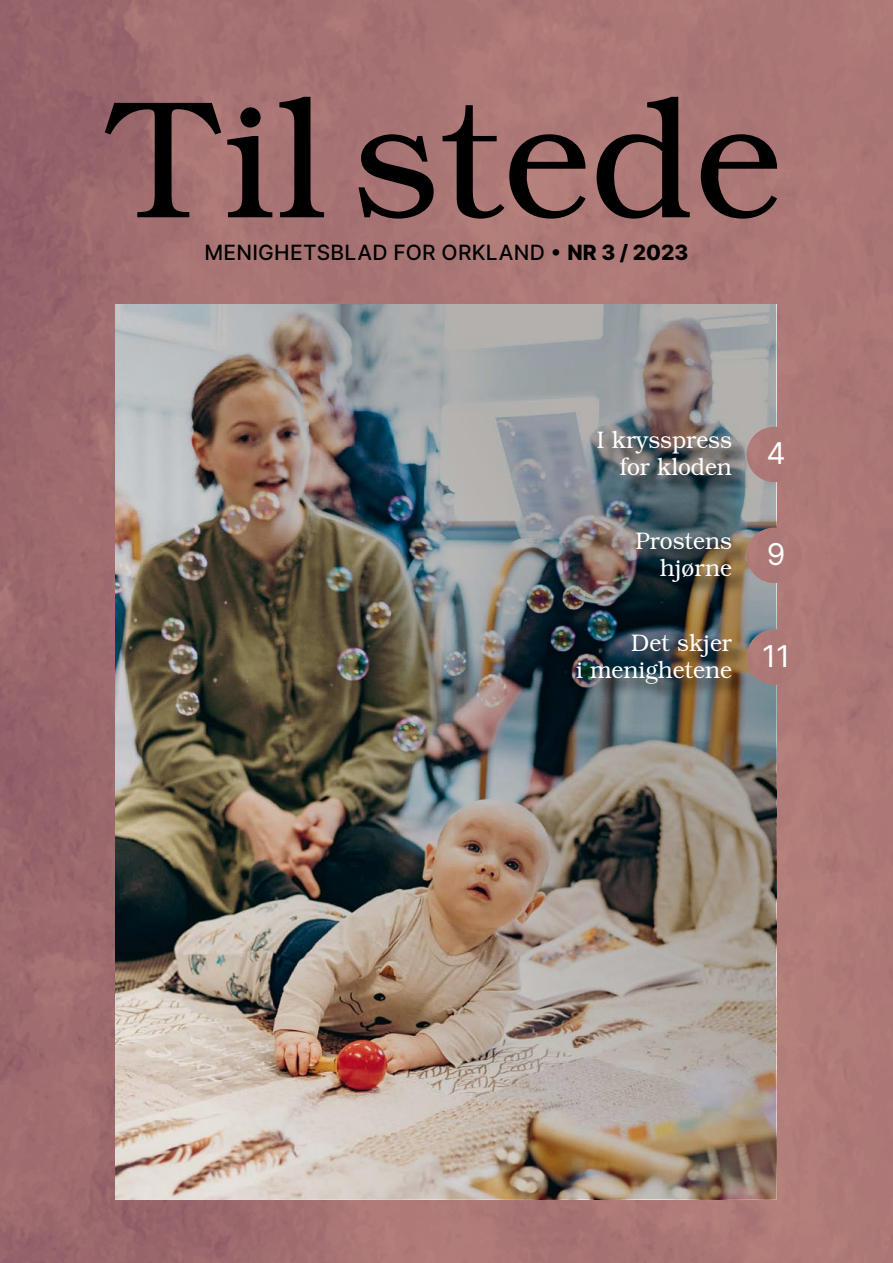
<style>
.page{position:relative;width:893px;height:1263px;background:#fff}
.page>*{position:absolute;margin:0;border:0;box-sizing:border-box;transform-origin:0 0}
.t1{font:300 168px "Bookman";letter-spacing:.005em;color:#000}
.t2{font:30px "Inter";color:#fff}
.t3{font:300 24px/27px "Bookman";color:#fff;text-align:right;scale:.95 1}
.t4{font:500 21px "Inter";letter-spacing:.01em;color:#000}
.s1{font-weight:800}
</style>
<div class="page">
<img style="left:0;top:0;width:893px;height:1263px">
<img style="left:115px;top:305px;width:661px;height:894px">
<div style="left:747px;top:427px;width:55px;height:55px;background:#ad7977;border-radius:28px"></div>
<div style="left:747px;top:528px;width:55px;height:55px;background:#ad7977;border-radius:28px"></div>
<div style="left:747px;top:629px;width:55px;height:56px;background:#ad7977;border-radius:28px"></div>
<div style="left:601px;top:434px;width:149px;height:60px;background:#000;opacity:.75"></div>
<div style="left:640px;top:535px;width:110px;height:66px;background:#000;opacity:.75"></div>
<div style="left:579px;top:637px;width:172px;height:66px;background:#000;opacity:.75"></div>
<h1 class="t1" style="left:111px;top:65px;width:672px">Tilstede</h1>
<p class="t4" style="left:204px;top:237px;width:486px">MENIGHETSBLAD FOR ORKLAND • <span class="s1">nr 3 / 2023</span></p>
<p class="t3" style="left:597px;top:427px;width:144px">I krysspress for kloden</p>
<p class="t3" style="left:636px;top:528px;width:103px">Prostens hjørne</p>
<p class="t3" style="left:576px;top:629px;width:166px">Det skjer<br>i menighetene</p>
<p class="t2" style="left:766px;top:432px;width:21px">4</p>
<p class="t2" style="left:767px;top:533px;width:20px">9</p>
<p class="t2" style="left:762px;top:634px;width:29px">11</p>
</div>
